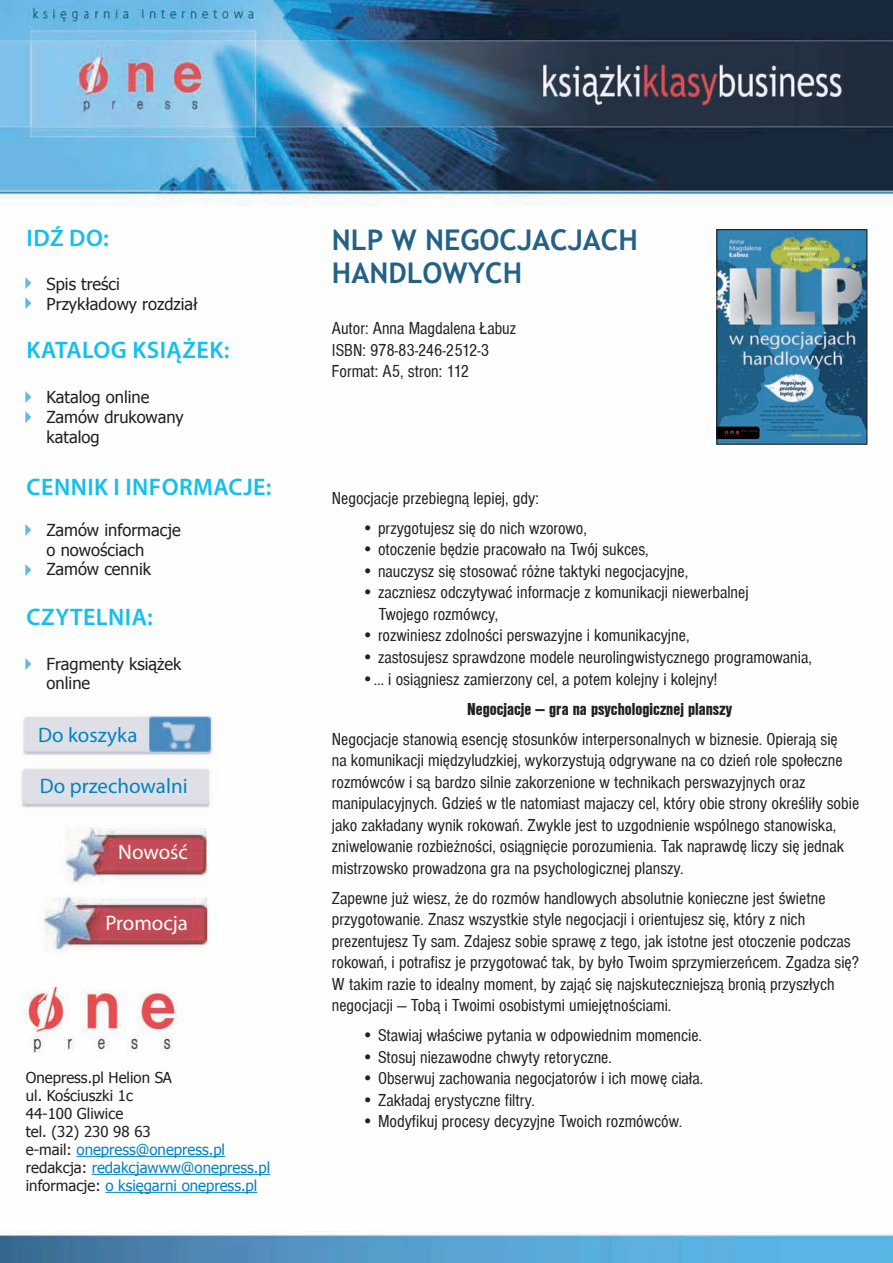
<style>
.page{position:relative;width:893px;height:1263px;background:#fff}
.page>*{position:absolute;margin:0;border:0;box-sizing:border-box;transform-origin:0 0}
.t1{font:700 28.5px/33px "Trebuchet MS";color:#256186}
.t2{font:600 24px "Myriad Pro";letter-spacing:.02em;color:#12bfed}
.t3{font:21px "Myriad Pro";color:#0084c0}
.t4{font:21px "Myriad Pro";color:#fff}
.t5{font:condensed 17.85px/21.5px "Nimbus Sans DEE";color:#231f20}
.t6{font:900 condensed 17.85px "Nimbus Sans DEE";color:#231f20}
.t7{font:16.5px/19.8px "Tahoma";color:#231f20}
.t8{font:15px/18px "Tahoma";color:#231f20}
.s1{color:#0084c0}
</style>
<div class="page">
<img style="left:0;top:0;width:893px;height:1263px">
<hr style="left:77px;top:1156px;width:148px;height:1px;background:#0084c0">
<hr style="left:92px;top:1174px;width:178px;height:1px;background:#0084c0">
<hr style="left:105px;top:1192px;width:152px;height:1px;background:#0084c0">
<img style="left:718px;top:231px;width:147px;height:212px">
<div style="left:716px;top:229px;width:151px;height:216px;border:1px solid #231f20"></div>
<svg style="left:26px;top:277px;width:5px;height:12px"></svg>
<svg style="left:26px;top:391px;width:5px;height:12px"></svg>
<svg style="left:26px;top:524px;width:5px;height:12px"></svg>
<svg style="left:26px;top:297px;width:5px;height:12px"></svg>
<svg style="left:26px;top:411px;width:5px;height:12px"></svg>
<svg style="left:26px;top:563px;width:5px;height:12px"></svg>
<svg style="left:26px;top:658px;width:5px;height:12px"></svg>
<h2 class="t2" style="left:27px;top:223px;width:84px">IDŹ DO:</h2>
<p class="t7" style="left:47px;top:273px;width:153px">Spis treści<br>Przykładowy rozdział</p>
<h2 class="t2" style="left:27px;top:335px;width:204px">KATALOG KSIĄŻEK:</h2>
<p class="t7" style="left:47px;top:387px;width:139px">Katalog online<br>Zamów drukowany katalog</p>
<h2 class="t2" style="left:27px;top:471px;width:246px">CENNIK I INFORMACJE:</h2>
<p class="t7" style="left:47px;top:519px;width:136px">Zamów informacje o nowościach<br>Zamów cennik</p>
<h2 class="t2" style="left:27px;top:601px;width:128px">CZYTELNIA:</h2>
<p class="t7" style="left:47px;top:653px;width:136px">Fragmenty książek online</p>
<p class="t3" style="left:38px;top:722px;width:101px">Do koszyka</p>
<p class="t3" style="left:40px;top:773px;width:149px">Do przechowalni</p>
<p class="t4" style="left:118px;top:839px;width:71px">Nowość</p>
<p class="t4" style="left:105px;top:910px;width:84px">Promocja</p>
<p class="t8" style="left:26px;top:1068px;width:246px">Onepress.pl Helion SA<br>ul. Kościuszki 1c<br>44-100 Gliwice<br>tel. (32) 230 98 63<br>e-mail: <span class="s1">onepress@onepress.pl </span>redakcja: <span class="s1">redakcjawww@onepress.pl </span>informacje: <span class="s1">o księgarni onepress.pl</span></p>
<h1 class="t1" style="left:332px;top:223px;width:308px">NLP W NEGOCJACJACH<br>HANDLOWYCH</h1>
<p class="t5" style="left:332px;top:318px;width:186px">Autor: Anna Magdalena Łabuz<br>ISBN: 978-83-246-2512-3<br>Format: A5, stron: 112</p>
<p class="t5" style="left:332px;top:488px;width:208px">Negocjacje przebiegną lepiej, gdy:</p>
<p class="t5" style="left:362px;top:518px;width:226px">• przygotujesz się do nich wzorowo,</p>
<p class="t5" style="left:362px;top:539px;width:288px">• otoczenie będzie pracowało na Twój sukces,</p>
<p class="t5" style="left:362px;top:561px;width:328px">• nauczysz się stosować różne taktyki negocjacyjne,</p>
<p class="t5" style="left:378px;top:582px;width:372px;text-indent:-16px">• zaczniesz odczytywać informacje z komunikacji niewerbalnej<br>Twojego rozmówcy,</p>
<p class="t5" style="left:362px;top:625px;width:329px">• rozwiniesz zdolnoœci perswazyjne i komunikacyjne,</p>
<p class="t5" style="left:362px;top:647px;width:451px">• zastosujesz sprawdzone modele neurolingwistycznego programowania,</p>
<p class="t5" style="left:362px;top:668px;width:357px">•… i osiągniesz zamierzony cel, a potem kolejny i kolejny!</p>
<p class="t6" style="left:467px;top:699px;width:266px">Negocjacje — gra na psychologicznej planszy</p>
<p class="t5" style="left:332px;top:728px;width:529px">Negocjacje stanowią esencję stosunków interpersonalnych w biznesie. Opierają się<br>na komunikacji międzyludzkiej, wykorzystują odgrywane na co dzień role społeczne rozmówców i są bardzo silnie zakorzenione w technikach perswazyjnych oraz manipulacyjnych. Gdzieœ w tle natomiast majaczy cel, który obie strony okreœliły sobie jako zakładany wynik rokowań. Zwykle jest to uzgodnienie wspólnego stanowiska, zniwelowanie rozbieżnoœci, osiągnięcie porozumienia. Tak naprawdę liczy się jednak mistrzowsko prowadzona gra na psychologicznej planszy.</p>
<p class="t5" style="left:332px;top:887px;width:529px">Zapewne już wiesz, że do rozmów handlowych absolutnie konieczne jest œwietne przygotowanie. Znasz wszystkie style negocjacji i orientujesz się, który z nich prezentujesz Ty sam. Zdajesz sobie sprawę z tego, jak istotne jest otoczenie podczas rokowań, i potrafisz je przygotować tak, by było Twoim sprzymierzeńcem. Zgadza się?<br>W takim razie to idealny moment, by zająć się najskuteczniejszą bronią przyszłych negocjacji — Tobą i Twoimi osobistymi umiejętnoœciami.</p>
<p class="t5" style="left:362px;top:1025px;width:342px">• Stawiaj właœciwe pytania w odpowiednim momencie.</p>
<p class="t5" style="left:362px;top:1046px;width:252px">• Stosuj niezawodne chwyty retoryczne.</p>
<p class="t5" style="left:362px;top:1068px;width:343px">• Obserwuj zachowania negocjatorów i ich mowę ciała.</p>
<p class="t5" style="left:362px;top:1089px;width:175px">• Zakładaj erystyczne filtry.</p>
<p class="t5" style="left:362px;top:1111px;width:322px">• Modyfikuj procesy decyzyjne Twoich rozmówców.</p>
</div>
